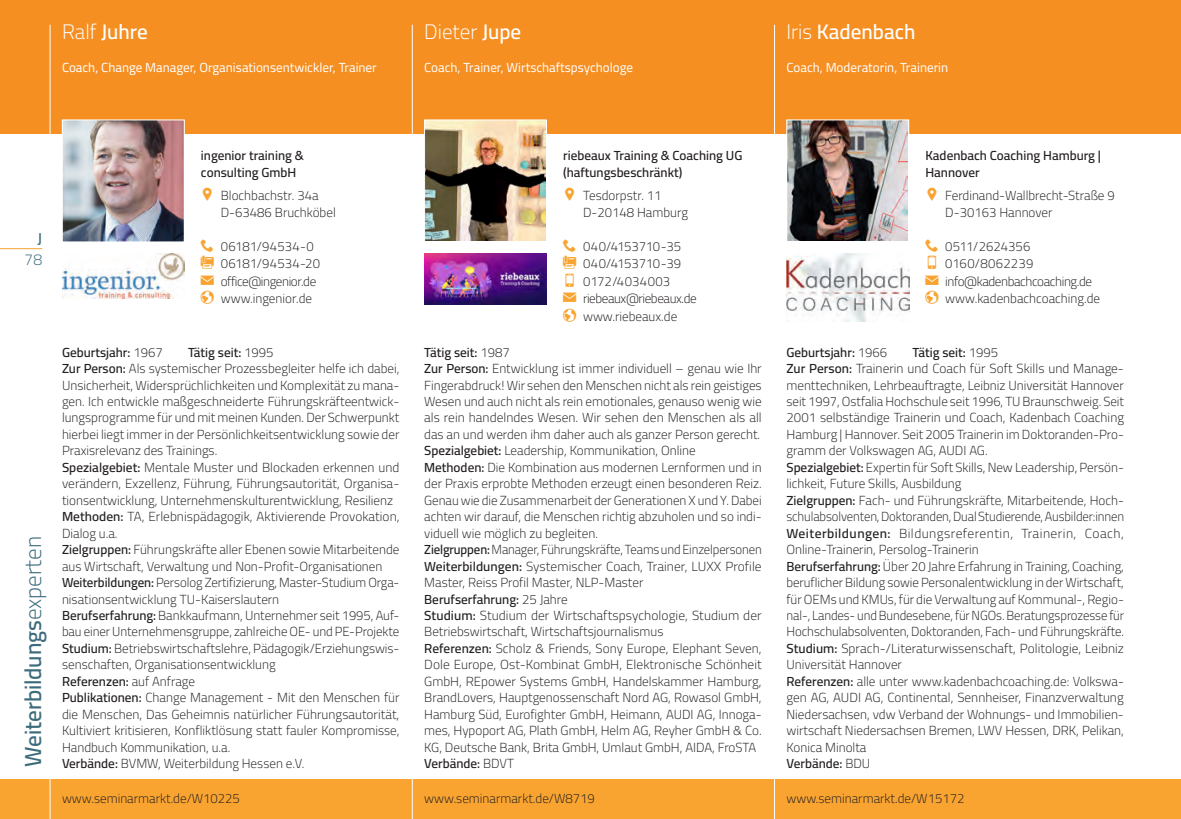
<style>
.page{position:relative;width:1181px;height:819px;background:#fff}
.page>*{position:absolute;margin:0;border:0;box-sizing:border-box;transform-origin:0 0}
.t1{font:600 23.28px "Cairo";letter-spacing:-.005em;color:#3c6b7c}
.t2{font:600 21px "Cairo";color:#fff}
.t3{font:300 21px "Cairo";color:#fff}
.t4{font:300 15.75px "Cairo";color:#3c6b7c}
.t5{font:600 15.75px "Cairo";color:#3c6b7c}
.t6{font:300 13.12px/16.4px "Cairo";color:#231f20}
.t7{font:600 13.12px/17.5px "Cairo";color:#231f20}
.t8{font:13.12px "Cairo";color:#fff}
.s1{font-weight:300}
.s2{font-weight:600}
</style>
<div class="page">
<div style="left:0;top:0;width:1181px;height:134px;background:#f68f22"></div>
<div style="left:0;top:779px;width:1181px;height:40px;background:#f9a431"></div>
<hr style="left:0;top:248px;width:42px;height:1px;background:#f9a431">
<hr style="left:50px;top:25px;width:1px;height:794px;background:#fff">
<hr style="left:412px;top:25px;width:1px;height:794px;background:#fff">
<hr style="left:774px;top:25px;width:1px;height:794px;background:#fff">
<img style="left:786px;top:119px;width:123px;height:122px">
<img style="left:786px;top:253px;width:123px;height:68px">
<img style="left:424px;top:119px;width:123px;height:122px">
<img style="left:424px;top:253px;width:123px;height:51px">
<img style="left:61px;top:119px;width:124px;height:123px">
<img style="left:62px;top:253px;width:123px;height:45px">
<h2 class="t2" style="left:62px;top:17px;width:87px"><span class="s1">Ralf</span> Juhre</h2>
<p class="t8" style="left:62px;top:58px;width:316px">Coach, Change Manager, Organisationsentwickler, Trainer</p>
<h2 class="t3" style="left:424px;top:17px;width:99px">Dieter <span class="s2">Jupe</span></h2>
<p class="t8" style="left:424px;top:58px;width:210px">Coach, Trainer, Wirtschaftspsychologe</p>
<h2 class="t2" style="left:786px;top:17px;width:130px"><span class="s1">Iris</span> Kadenbach</h2>
<p class="t8" style="left:786px;top:58px;width:163px">Coach, Moderatorin, Trainerin</p>
<p class="t5" style="left:38px;top:227px;width:6px">J</p>
<p class="t4" style="left:24px;top:247px;width:20px">78</p>
<p class="t7" style="left:201px;top:147px;width:104px">ingenior training &amp; consulting GmbH</p>
<p class="t6" style="left:221px;top:187px;width:117px;line-height:17.5px">Blochbachstr. 34a<br>D-63486 Bruchköbel</p>
<p class="t6" style="left:221px;top:237px;width:101px;line-height:17.5px">06181/94534-0<br>06181/94534-20 office@ingenior.de www.ingenior.de</p>
<h1 class="t1" style="left:16px;top:766px;width:232px;rotate:-90deg">Weiterbildungs<span class="s1">experten</span></h1>
<p class="t7" style="left:62px;top:343px;width:102px">Geburtsjahr: <span class="s1">1967</span></p>
<p class="t6" style="left:62px;top:344px;width:339px;text-indent:126px"><span class="s2">Tätig seit:</span> 1995<br><span class="s2">Zur Person:</span> Als systemischer Prozessbegleiter helfe ich dabei, Unsicherheit, Widersprüchlichkeiten und Komplexität zu mana&shy;gen. Ich entwickle maßgeschneiderte Führungskräfteentwick&shy;lungsprogramme für und mit meinen Kunden. Der Schwerpunkt hierbei liegt immer in der Persönlichkeitsentwicklung sowie der Praxisrelevanz des Trainings.<br><span class="s2">Spezialgebiet:</span> Mentale Muster und Blockaden erkennen und verändern, Exzellenz, Führung, Führungsautorität, Organisa&shy;tionsentwicklung, Unternehmenskulturentwicklung, Resilienz <span class="s2">Methoden:</span> TA, Erlebnispädagogik, Aktivierende Provokation, Dialog u.a.<br><span class="s2">Zielgruppen:</span> Führungskräfte aller Ebenen sowie Mitarbeitende aus Wirtschaft, Verwaltung und Non-Profit-Organisationen <span class="s2">Weiterbildungen:</span> Persolog Zertifizierung, Master-Studium Orga&shy;nisationsentwicklung TU-Kaiserslautern<br><span class="s2">Berufserfahrung:</span> Bankkaufmann, Unternehmer seit 1995, Auf&shy;bau einer Unternehmensgruppe, zahlreiche OE- und PE-Projekte <span class="s2">Studium:</span> Betriebswirtschaftslehre, Pädagogik/Erziehungswis&shy;senschaften, Organisationsentwicklung<br><span class="s2">Referenzen:</span> auf Anfrage<br><span class="s2">Publikationen:</span> Change Management - Mit den Menschen für die Menschen, Das Geheimnis natürlicher Führungsautorität, Kultiviert kritisieren, Konfliktlösung statt fauler Kompromisse, Handbuch Kommunikation, u.a.<br><span class="s2">Verbände:</span> BVMW, Weiterbildung Hessen e.V.</p>
<p class="t6" style="left:62px;top:790px;width:179px">www.seminarmarkt.de/W10225</p>
<p class="t7" style="left:563px;top:147px;width:181px">riebeaux Training &amp; Coaching UG (haftungsbeschränkt)</p>
<p class="t6" style="left:583px;top:187px;width:106px;line-height:17.5px">Tesdorpstr. 11<br>D-20148 Hamburg</p>
<p class="t6" style="left:583px;top:237px;width:115px;line-height:17.5px">040/4153710-35<br>040/4153710-39<br>0172/4034003 riebeaux@riebeaux.de www.riebeaux.de</p>
<p class="t6" style="left:424px;top:344px;width:339px"><span class="s2">Tätig seit:</span> 1987<br><span class="s2">Zur Person:</span> Entwicklung ist immer individuell – genau wie Ihr Fingerabdruck! Wir sehen den Menschen nicht als rein geistiges Wesen und auch nicht als rein emotionales, genauso wenig wie als rein handelndes Wesen. Wir sehen den Menschen als all das an und werden ihm daher auch als ganzer Person gerecht.<br><span class="s2">Spezialgebiet:</span> Leadership, Kommunikation, Online<br><span class="s2">Methoden:</span> Die Kombination aus modernen Lernformen und in der Praxis erprobte Methoden erzeugt einen besonderen Reiz.<br>Genau wie die Zusammenarbeit der Generationen X und Y. Dabei achten wir darauf, die Menschen richtig abzuholen und so indi&shy;viduell wie möglich zu begleiten.<br><span class="s2">Zielgruppen:</span> Manager, Führungskräfte, Teams und Einzelpersonen <span class="s2">Weiterbildungen:</span> Systemischer Coach, Trainer, LUXX Profile Master, Reiss Profil Master, NLP-Master<br><span class="s2">Berufserfahrung:</span> 25 Jahre<br><span class="s2">Studium:</span> Studium der Wirtschaftspsychologie, Studium der Betriebswirtschaft, Wirtschaftsjournalismus<br><span class="s2">Referenzen:</span> Scholz &amp; Friends, Sony Europe, Elephant Seven, Dole Europe, Ost-Kombinat GmbH, Elektronische Schönheit GmbH, REpower Systems GmbH, Handelskammer Hamburg, BrandLovers, Hauptgenossenschaft Nord AG, Rowasol GmbH, Hamburg Süd, Eurofighter GmbH, Heimann, AUDI AG, Innoga&shy;mes, Hypoport AG, Plath GmbH, Helm AG, Reyher GmbH &amp; Co.<br>KG, Deutsche Bank, Brita GmbH, Umlaut GmbH, AIDA, FroSTA <span class="s2">Verbände:</span> BDVT</p>
<p class="t6" style="left:424px;top:790px;width:172px">www.seminarmarkt.de/W8719</p>
<p class="t7" style="left:925px;top:147px;width:177px">Kadenbach Coaching Hamburg |<br>Hannover</p>
<p class="t6" style="left:945px;top:187px;width:171px;line-height:17.5px">Ferdinand-Wallbrecht-Straße 9<br>D-30163 Hannover</p>
<p class="t6" style="left:945px;top:237px;width:156px;line-height:17.5px">0511/2624356<br>0160/8062239 info@kadenbachcoaching.de www.kadenbachcoaching.de</p>
<p class="t7" style="left:786px;top:343px;width:102px">Geburtsjahr: <span class="s1">1966</span></p>
<p class="t6" style="left:786px;top:344px;width:339px;text-indent:126px"><span class="s2">Tätig seit:</span> 1995<br><span class="s2">Zur Person:</span> Trainerin und Coach für Soft Skills und Manage&shy;menttechniken, Lehrbeauftragte, Leibniz Universität Hannover seit 1997, Ostfalia Hochschule seit 1996, TU Braunschweig. Seit 2001 selbständige Trainerin und Coach, Kadenbach Coaching Hamburg | Hannover. Seit 2005 Trainerin im Doktoranden-Pro&shy;gramm der Volkswagen AG, AUDI AG.<br><span class="s2">Spezialgebiet:</span> Expertin für Soft Skills, New Leadership, Persön&shy;lichkeit, Future Skills, Ausbildung<br><span class="s2">Zielgruppen:</span> Fach- und Führungskräfte, Mitarbeitende, Hoch&shy;schulabsolventen, Doktoranden, Dual Studierende, Ausbilder:innen <span class="s2">Weiterbildungen:</span> Bildungsreferentin, Trainerin, Coach, Online-Trainerin, Persolog-Trainerin<br><span class="s2">Berufserfahrung:</span> Über 20 Jahre Erfahrung in Training, Coaching, beruflicher Bildung sowie Personalentwicklung in der Wirtschaft, für OEMs und KMUs, für die Verwaltung auf Kommunal-, Regio&shy;nal-, Landes- und Bundesebene, für NGOs. Beratungsprozesse für Hochschulabsolventen, Doktoranden, Fach- und Führungskräfte.<br><span class="s2">Studium:</span> Sprach-/Literaturwissenschaft, Politologie, Leibniz Universität Hannover<br><span class="s2">Referenzen:</span> alle unter www.kadenbachcoaching.de: Volkswa&shy;gen AG, AUDI AG, Continental, Sennheiser, Finanzverwaltung Niedersachsen, vdw Verband der Wohnungs- und Immobilien&shy;wirtschaft Niedersachsen Bremen, LWV Hessen, DRK, Pelikan, Konica Minolta<br><span class="s2">Verbände:</span> BDU</p>
<p class="t6" style="left:786px;top:790px;width:179px">www.seminarmarkt.de/W15172</p>
</div>
